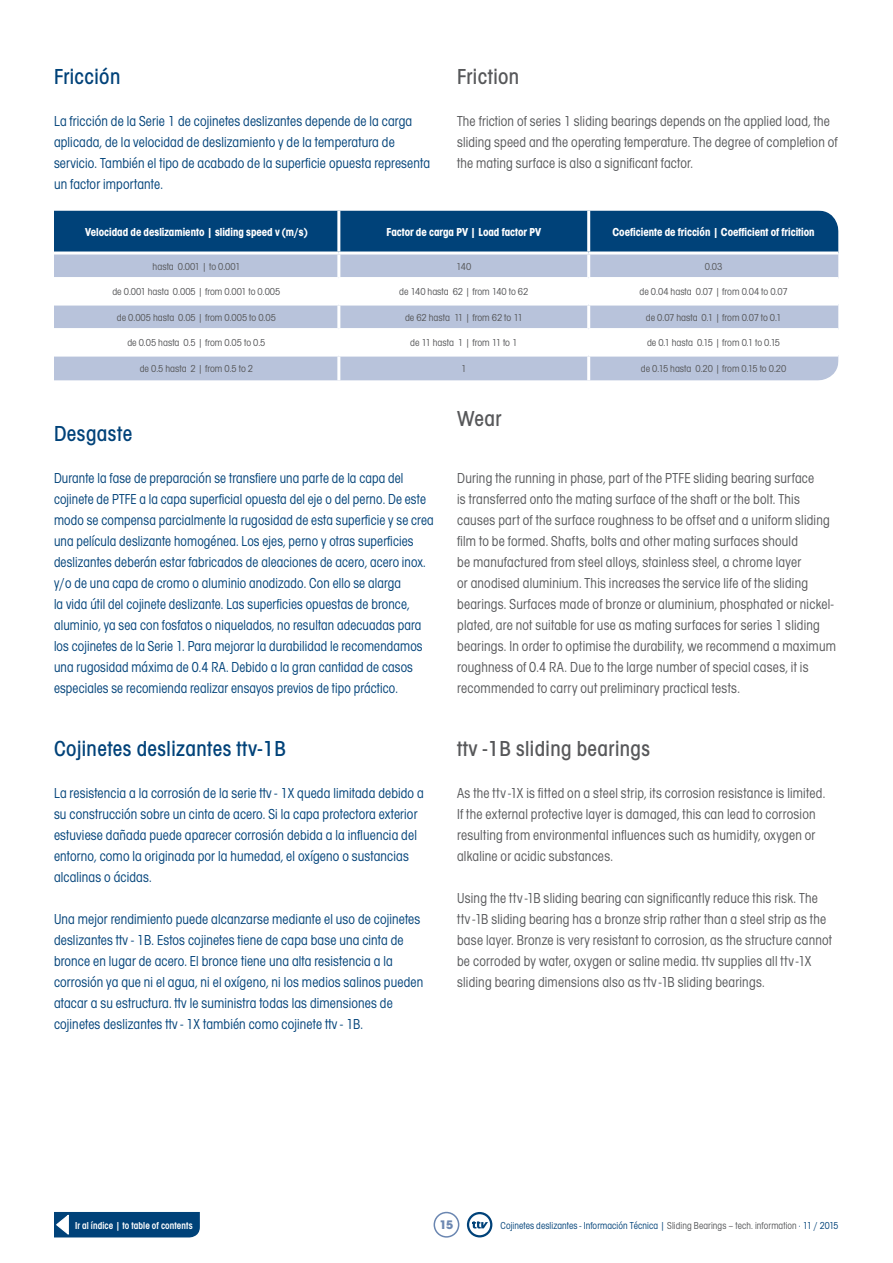
<style>
.page{position:relative;width:893px;height:1263px;background:#fff}
.page>*{position:absolute;margin:0;border:0;box-sizing:border-box;transform-origin:0 0}
.t1{font:500 condensed 22.5px "Avant Garde Gothic Itc T";letter-spacing:.02em;color:#004279}
.t2{font:500 condensed 22.5px "Avant Garde Gothic Itc T";letter-spacing:.02em;color:#57585a}
.t3{font:condensed 15px/21px "Avant Garde Gothic Itc T";letter-spacing:.015em;color:#57585a;scale:.95 1}
.t4{font:condensed 15px/21px "Avant Garde Gothic Itc T";letter-spacing:.01em;color:#004279;scale:.95 1}
.t5{font:condensed 15px/21px "Avant Garde Gothic Itc T";letter-spacing:.01em;color:#004279;scale:.93 1}
.t6{font:700 12.9px "Avant Garde Gothic Itc T";color:#6d88b2}
.t7{font:700 condensed 12px "Avant Garde Gothic Itc T";color:#fff}
.t8{font:condensed 10.5px "Avant Garde Gothic Itc T";color:#57585a}
.t9{font:condensed 10.5px "Avant Garde Gothic Itc T";letter-spacing:.01em;color:#004279;scale:.95 1}
.t10{font:600 condensed 10.5px "Avant Garde Gothic Itc T";letter-spacing:.01em;color:#fff;scale:.95 1}
.s1{color:#57585a}
</style>
<div class="page">
<div style="left:54px;top:1212px;width:146px;height:25px;background:#004279"></div>
<div style="left:434px;top:1212px;width:25px;height:25px;border:2px solid #6a86b1;border-radius:50%"></div>
<svg style="left:467px;top:1212px;width:25px;height:25px"></svg>
<div style="left:54px;top:210px;width:784px;height:41px;background:#004279"></div>
<div style="left:54px;top:254px;width:784px;height:127px;background:#b8c3db"></div>
<svg style="left:54px;top:280px;width:784px;height:74px"></svg>
<hr style="left:337px;top:210px;width:3px;height:41px;background:#fff">
<hr style="left:587px;top:210px;width:3px;height:41px;background:#fff">
<hr style="left:337px;top:254px;width:3px;height:23px;background:#fff">
<hr style="left:587px;top:254px;width:3px;height:23px;background:#fff">
<hr style="left:54px;top:277px;width:285px;height:3px;background:#fff">
<hr style="left:339px;top:277px;width:250px;height:3px;background:#fff">
<hr style="left:337px;top:280px;width:3px;height:23px;background:#fff">
<hr style="left:589px;top:277px;width:249px;height:3px;background:#fff">
<hr style="left:587px;top:280px;width:3px;height:23px;background:#fff">
<hr style="left:54px;top:303px;width:285px;height:3px;background:#fff">
<hr style="left:339px;top:303px;width:250px;height:3px;background:#fff">
<hr style="left:337px;top:306px;width:3px;height:22px;background:#fff">
<hr style="left:589px;top:303px;width:249px;height:3px;background:#fff">
<hr style="left:587px;top:306px;width:3px;height:22px;background:#fff">
<hr style="left:54px;top:328px;width:285px;height:3px;background:#fff">
<hr style="left:339px;top:328px;width:250px;height:3px;background:#fff">
<hr style="left:337px;top:331px;width:3px;height:23px;background:#fff">
<hr style="left:589px;top:328px;width:249px;height:3px;background:#fff">
<hr style="left:587px;top:331px;width:3px;height:23px;background:#fff">
<hr style="left:54px;top:354px;width:285px;height:3px;background:#fff">
<hr style="left:339px;top:354px;width:250px;height:3px;background:#fff">
<hr style="left:337px;top:357px;width:3px;height:24px;background:#fff">
<hr style="left:589px;top:354px;width:249px;height:3px;background:#fff">
<hr style="left:587px;top:357px;width:3px;height:24px;background:#fff">
<h1 class="t1" style="left:54px;top:63px;width:68px">Fricción</h1>
<p class="t4" style="left:54px;top:110px;width:397px">La fricción de la Serie 1 de cojinetes deslizantes depende de la carga aplicada, de la velocidad de deslizamiento y de la temperatura de servicio. También el tipo de acabado de la superficie opuesta representa un factor importante.</p>
<h1 class="t2" style="left:457px;top:63px;width:64px">Friction</h1>
<p class="t3" style="left:457px;top:110px;width:402px">The friction of series 1 sliding bearings depends on the applied load, the sliding speed and the operating temperature. The degree of completion of the mating surface is also a significant factor.</p>
<p class="t7" style="left:85px;top:225px;width:224px">Velocidad de deslizamiento | sliding speed v (m/s)</p>
<p class="t7" style="left:386px;top:225px;width:156px">Factor de carga PV | Load factor PV</p>
<p class="t7" style="left:613px;top:225px;width:204px">Coeficiente de fricción | Coefficient of fricition</p>
<p class="t8" style="left:153px;top:260px;width:89px">hasta 0.001 | to 0.001</p>
<p class="t8" style="left:456px;top:260px;width:17px">140</p>
<p class="t8" style="left:705px;top:260px;width:19px">0.03</p>
<p class="t8" style="left:112px;top:286px;width:170px">de 0.001 hasta 0.005 | from 0.001 to 0.005</p>
<p class="t8" style="left:399px;top:286px;width:131px">de 140 hasta 62 | from 140 to 62</p>
<p class="t8" style="left:640px;top:286px;width:149px">de 0.04 hasta 0.07 | from 0.04 to 0.07</p>
<p class="t8" style="left:117px;top:311px;width:161px">de 0.005 hasta 0.05 | from 0.005 to 0.05</p>
<p class="t8" style="left:405px;top:311px;width:119px">de 62 hasta 11 | from 62 to 11</p>
<p class="t8" style="left:646px;top:311px;width:137px">de 0.07 hasta 0.1 | from 0.07 to 0.1</p>
<p class="t8" style="left:127px;top:337px;width:140px">de 0.05 hasta 0.5 | from 0.05 to 0.5</p>
<p class="t8" style="left:410px;top:337px;width:109px">de 11 hasta 1 | from 11 to 1</p>
<p class="t8" style="left:647px;top:337px;width:135px">de 0.1 hasta 0.15 | from 0.1 to 0.15</p>
<p class="t8" style="left:140px;top:362px;width:115px">de 0.5 hasta 2 | from 0.5 to 2</p>
<p class="t8" style="left:461px;top:362px;width:7px">1</p>
<p class="t8" style="left:641px;top:362px;width:147px">de 0.15 hasta 0.20 | from 0.15 to 0.20</p>
<h1 class="t1" style="left:54px;top:420px;width:80px">Desgaste</h1>
<p class="t5" style="left:54px;top:467px;width:410px">Durante la fase de preparación se transfiere una parte de la capa del cojinete de PTFE a la capa superficial opuesta del eje o del perno. De este modo se compensa parcialmente la rugosidad de esta superficie y se crea una película deslizante homogénea. Los ejes, perno y otras superficies deslizantes deberán estar fabricados de aleaciones de acero, acero inox. y/o de una capa de cromo o aluminio anodizado. Con ello se alarga<br>la vida útil del cojinete deslizante. Las superficies opuestas de bronce, aluminio, ya sea con fosfatos o niquelados, no resultan adecuadas para los cojinetes de la Serie 1. Para mejorar la durabilidad le recomendamos una rugosidad máxima de 0.4 RA. Debido a la gran cantidad de casos especiales se recomienda realizar ensayos previos de tipo práctico.</p>
<h1 class="t1" style="left:54px;top:735px;width:234px">Cojinetes deslizantes ttv-1B</h1>
<p class="t4" style="left:54px;top:782px;width:391px">La resistencia a la corrosión de la serie ttv - 1X queda limitada debido a su construcción sobre un cinta de acero. Si la capa protectora exterior estuviese dañada puede aparecer corrosión debida a la influencia del entorno, como la originada por la humedad, el oxígeno o sustancias alcalinas o ácidas.</p>
<p class="t4" style="left:54px;top:908px;width:390px">Una mejor rendimiento puede alcanzarse mediante el uso de cojinetes deslizantes ttv - 1B. Estos cojinetes tiene de capa base una cinta de bronce en lugar de acero. El bronce tiene una alta resistencia a la corrosión ya que ni el agua, ni el oxígeno, ni los medios salinos pueden atacar a su estructura. ttv le suministra todas las dimensiones de cojinetes deslizantes ttv - 1X también como cojinete ttv - 1B.</p>
<h1 class="t2" style="left:457px;top:405px;width:46px">Wear</h1>
<p class="t3" style="left:457px;top:467px;width:400px">During the running in phase, part of the PTFE sliding bearing surface<br>is transferred onto the mating surface of the shaft or the bolt. This causes part of the surface roughness to be offset and a uniform sliding film to be formed. Shafts, bolts and other mating surfaces should<br>be manufactured from steel alloys, stainless steel, a chrome layer<br>or anodised aluminium. This increases the service life of the sliding bearings. Surfaces made of bronze or aluminium, phosphated or nickel&shy;plated, are not suitable for use as mating surfaces for series 1 sliding bearings. In order to optimise the durability, we recommend a maximum roughness of 0.4 RA. Due to the large number of special cases, it is recommended to carry out preliminary practical tests.</p>
<h1 class="t2" style="left:457px;top:735px;width:194px">ttv -1B sliding bearings</h1>
<p class="t3" style="left:457px;top:782px;width:389px">As the ttv-1X is fitted on a steel strip, its corrosion resistance is limited.<br>If the external protective layer is damaged, this can lead to corrosion resulting from environmental influences such as humidity, oxygen or alkaline or acidic substances.</p>
<p class="t3" style="left:457px;top:887px;width:396px">Using the ttv-1B sliding bearing can significantly reduce this risk. The ttv-1B sliding bearing has a bronze strip rather than a steel strip as the base layer. Bronze is very resistant to corrosion, as the structure cannot be corroded by water, oxygen or saline media. ttv supplies all ttv-1X sliding bearing dimensions also as ttv-1B sliding bearings.</p>
<p class="t10" style="left:75px;top:1219px;width:125px">Ir al índice | to table of contents</p>
<p class="t6" style="left:439px;top:1217px;width:15px">15</p>
<p class="t9" style="left:501px;top:1219px;width:357px">Cojinetes deslizantes - Información Técnica | <span class="s1">Sliding Bearings – tech. information</span> · 11 / 2015</p>
</div>
